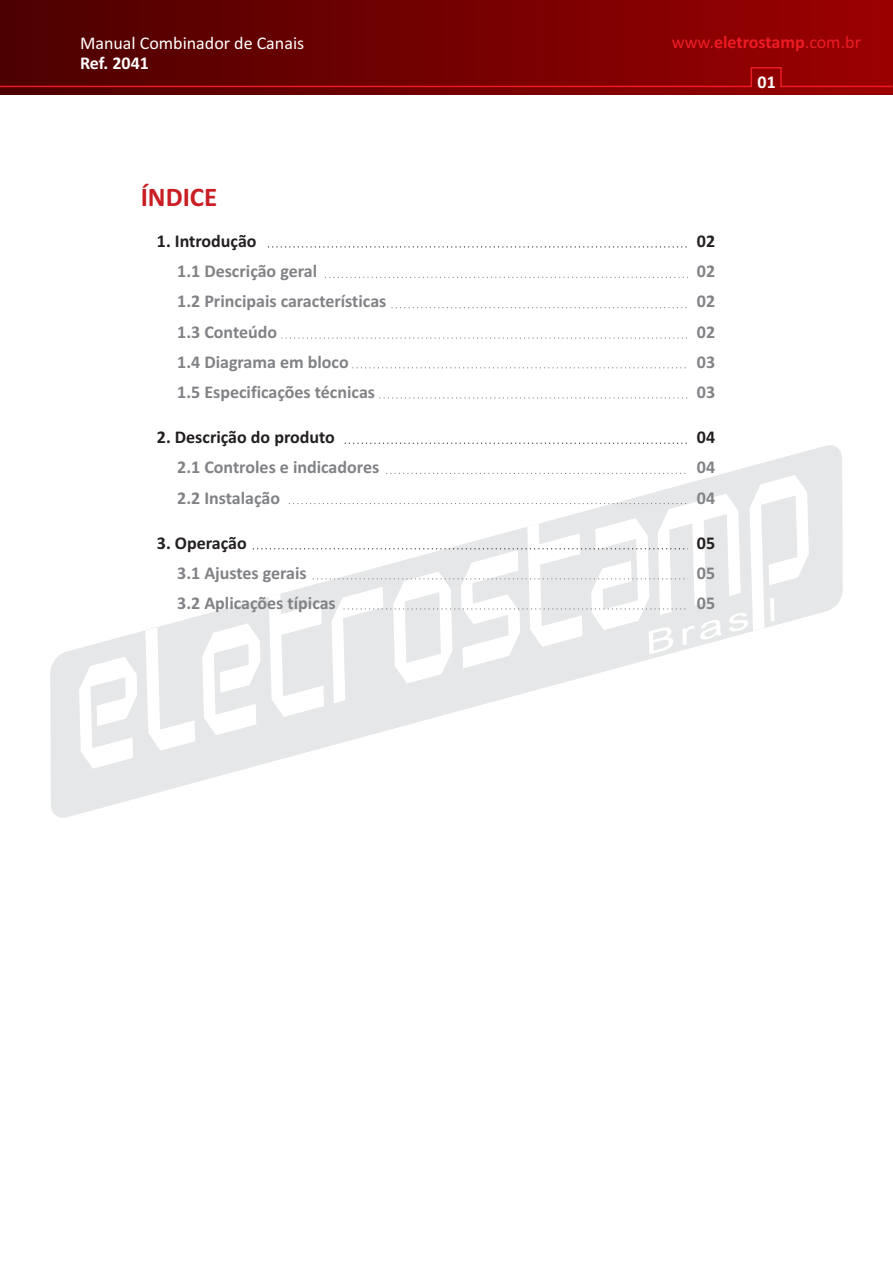
<style>
.page{position:relative;width:893px;height:1263px;background:#fff}
.page>*{position:absolute;margin:0;border:0;box-sizing:border-box;transform-origin:0 0}
.t1{font:700 27px "Calibri";color:#ca1e25}
.t2{font:700 18px/30.2px "Calibri";color:#808285}
.t3{font:700 18px "Calibri";color:#231f20}
.t4{font:18px "Calibri";color:#fff}
.t5{font:18px "Calibri";color:#ed1c24}
.t6{font:700 18px "Calibri";color:#fff}
.s1{font-weight:700}
</style>
<div class="page">
<div style="left:0;top:0;width:893px;height:95px;background:linear-gradient(to right,#4c0000,#9b0001)"></div>
<svg style="left:0;top:66px;width:893px;height:22px;background:#7c0102"></svg>
<svg style="left:50px;top:443px;width:793px;height:375px"></svg>
<svg style="left:268px;top:246px;width:419px;height:1px"></svg>
<svg style="left:325px;top:277px;width:363px;height:1px"></svg>
<svg style="left:391px;top:307px;width:296px;height:1px"></svg>
<svg style="left:281px;top:337px;width:406px;height:2px"></svg>
<svg style="left:352px;top:367px;width:334px;height:1px"></svg>
<svg style="left:379px;top:397px;width:309px;height:1px"></svg>
<svg style="left:345px;top:443px;width:343px;height:1px"></svg>
<svg style="left:386px;top:473px;width:302px;height:1px"></svg>
<svg style="left:253px;top:548px;width:435px;height:1px"></svg>
<svg style="left:313px;top:578px;width:375px;height:1px"></svg>
<svg style="left:289px;top:503px;width:399px;height:1px"></svg>
<svg style="left:343px;top:608px;width:345px;height:1px"></svg>
<p class="t4" style="left:80px;top:35px;width:226px">Manual Combinador de Canais</p>
<p class="t6" style="left:80px;top:55px;width:70px">Ref. 2041</p>
<h1 class="t1" style="left:141px;top:186px;width:78px">ÍNDICE</h1>
<p class="t3" style="left:157px;top:234px;width:101px">1. Introdução</p>
<p class="t2" style="left:177px;top:258px;width:211px">1.1 Descrição geral<br>1.2 Principais características<br>1.3 Conteúdo<br>1.4 Diagrama em bloco<br>1.5 Especificações técnicas</p>
<p class="t3" style="left:157px;top:430px;width:179px">2. Descrição do produto</p>
<p class="t2" style="left:177px;top:454px;width:204px">2.1 Controles e indicadores<br>2.2 Instalação</p>
<p class="t3" style="left:157px;top:535px;width:91px">3. Operação</p>
<p class="t2" style="left:177px;top:559px;width:160px">3.1 Ajustes gerais<br>3.2 Aplicações típicas</p>
<p class="t5" style="left:672px;top:35px;width:191px">www.<span class="s1">eletrostamp</span>.com.br</p>
<p class="t6" style="left:757px;top:75px;width:20px">01</p>
<p class="t3" style="left:697px;top:234px;width:20px">02</p>
<p class="t2" style="left:697px;top:258px;width:20px;text-align:justify">02<br>02<br>02<br>03<br>03</p>
<p class="t3" style="left:697px;top:430px;width:20px">04</p>
<p class="t2" style="left:697px;top:454px;width:20px">04<br>04</p>
<p class="t3" style="left:697px;top:535px;width:20px">05</p>
<p class="t2" style="left:697px;top:559px;width:20px">05<br>05</p>
</div>
